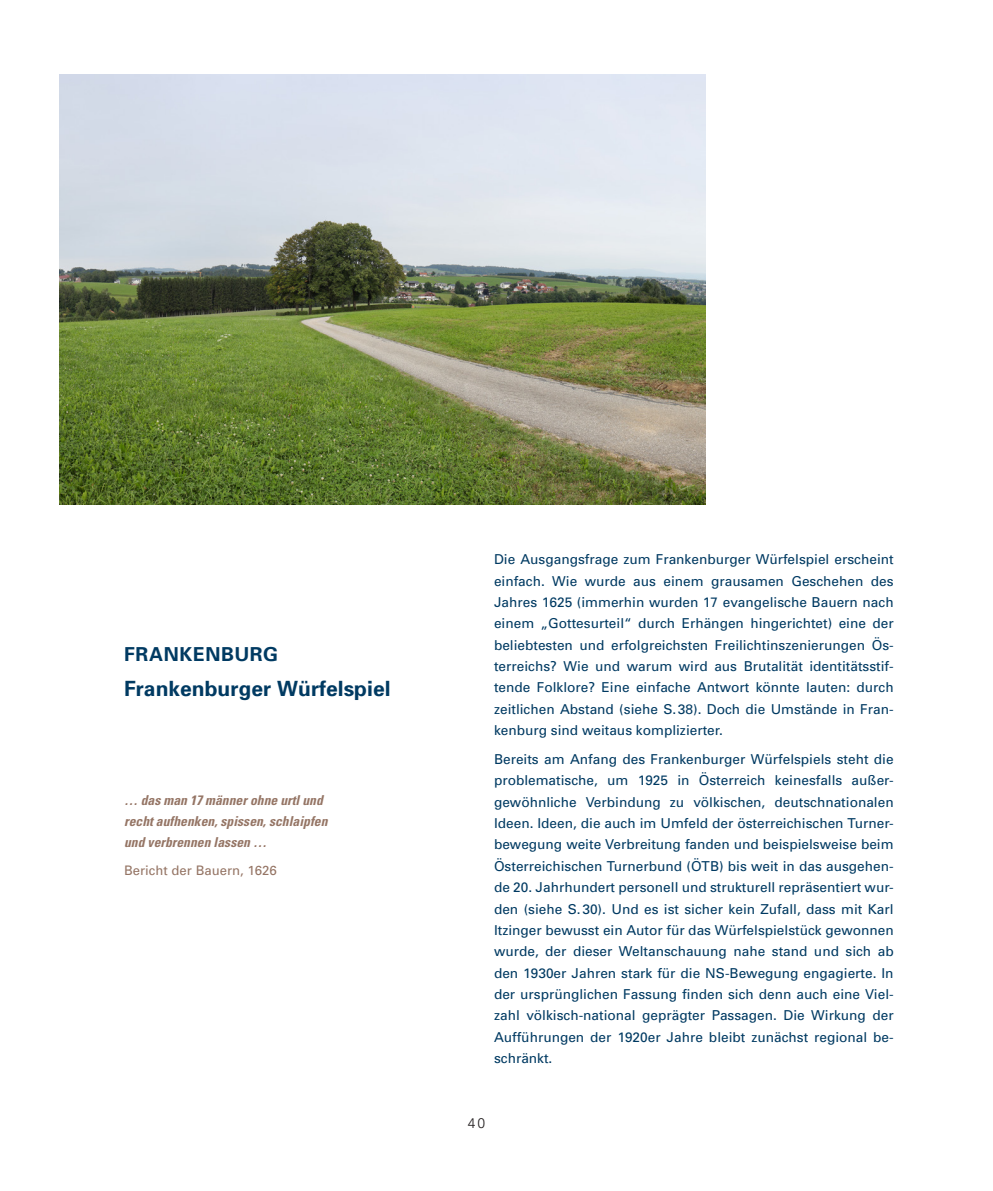
<style>
.page{position:relative;width:993px;height:1191px;background:#fff}
.page>*{position:absolute;margin:0;border:0;box-sizing:border-box;transform-origin:0 0}
.Titel_1{font:700 21px "Univers";color:#003a62}
.Ort{font:700 19.25px "Univers";letter-spacing:.03em;color:#003a62}
.t1{font:300 14px "Univers";color:#231f20}
.Fließtext{font:13.65px/21.3px "Univers";color:#003a62;text-align:justify}
.Zitat{font:italic 700 condensed 13.65px/21px "Univers";color:#957565}
.nameZitat{font:13.12px "Univers";color:#957565}
</style>
<div class="page">
<img style="left:60px;top:74px;width:644px;height:430px">
<p class="Ort" style="left:124px;top:641px;width:156px">FRANKENBURG</p>
<p class="Titel_1" style="left:124px;top:675px;width:268px">Frankenburger Würfelspiel</p>
<p class="Zitat" style="left:124px;top:789px;width:205px">… das man 17 männer ohne urtl und recht aufhenken, spissen, schlaipfen und verbrennen lassen …</p>
<p class="nameZitat" style="left:124px;top:862px;width:154px">Bericht der Bauern, 1626</p>
<p class="Fließtext" style="left:494px;top:548px;width:401px">Die Ausgangsfrage zum Frankenburger Würfelspiel erscheint einfach. Wie wurde aus einem grausamen Geschehen des Jahres 1625 (immerhin wurden 17 evangelische Bauern nach einem „Gottesurteil“ durch Erhängen hingerichtet) eine der beliebtesten und erfolgreichsten Freilichtinszenierungen Ös&shy;terreichs? Wie und warum wird aus Brutalität identitätsstif&shy;tende Folklore? Eine einfache Antwort könnte lauten: durch zeitlichen Abstand (siehe S.38). Doch die Umstände in Fran&shy;kenburg sind weitaus komplizierter.</p>
<p class="Fließtext" style="left:494px;top:748px;width:401px">Bereits am Anfang des Frankenburger Würfelspiels steht die problematische, um 1925 in Österreich keinesfalls außer&shy;gewöhnliche Verbindung zu völkischen, deutschnationalen Ideen. Ideen, die auch im Umfeld der österreichischen Turner&shy;bewegung weite Verbreitung fanden und beispielsweise beim Österreichischen Turnerbund (ÖTB) bis weit in das ausgehen&shy;de 20. Jahrhundert personell und strukturell repräsentiert wur&shy;den (siehe S.30). Und es ist sicher kein Zufall, dass mit Karl Itzinger bewusst ein Autor für das Würfelspielstück gewonnen wurde, der dieser Weltanschauung nahe stand und sich ab den 1930er Jahren stark für die NS-Bewegung engagierte. In der ursprünglichen Fassung finden sich denn auch eine Viel&shy;zahl völkisch-national geprägter Passagen. Die Wirkung der Aufführungen der 1920er Jahre bleibt zunächst regional be&shy;schränkt.</p>
<p class="t1" style="left:467px;top:1114px;width:19px">40</p>
</div>
